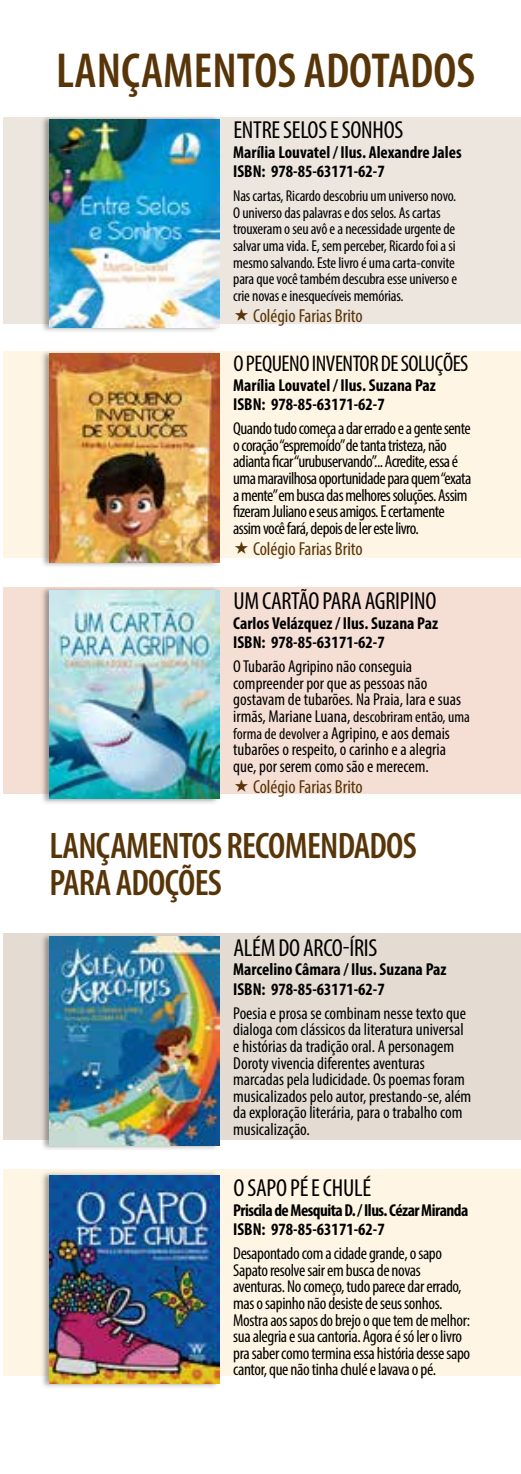
<style>
.page{position:relative;width:521px;height:1474px;background:#fff}
.page>*{position:absolute;margin:0;border:0;box-sizing:border-box;transform-origin:0 0}
.t1{font:600 condensed 49.35px "Myriad Pro";color:#583508}
.t2{font:600 condensed 37.1px/37.1px "Myriad Pro";letter-spacing:-.02em;color:#583508}
.t3{font:condensed 24.68px "Myriad Pro";letter-spacing:-.01em;color:#000}
.t4{font:condensed 22.75px "Myriad Pro";letter-spacing:-.02em;color:#000}
.t5{font:condensed 18.9px "Myriad Pro";color:#583508}
.t6{font:condensed 17.32px/16.6px "Myriad Pro";letter-spacing:-.02em;color:#000}
.t7{font:condensed 17.32px/16.6px "Myriad Pro";color:#000}
.t8{font:700 condensed 17.32px/19.8px "Myriad Pro";color:#000}
.t9{font:700 condensed 17.32px/19.8px "Myriad Pro";letter-spacing:-.03em;color:#000}
.t10{font:condensed 15.75px/16.6px "Myriad Pro";letter-spacing:-.01em;color:#000}
.s1{font-size:17.32px}
.s2{font-size:15.75px}
</style>
<div class="page">
<div style="left:4px;top:933px;width:517px;height:206px;background:#e4dcd3"></div>
<div style="left:4px;top:1169px;width:517px;height:206px;background:#fff5e4"></div>
<div style="left:4px;top:117px;width:517px;height:207px;background:#ece6de"></div>
<div style="left:4px;top:351px;width:517px;height:206px;background:#fff5e4"></div>
<div style="left:4px;top:587px;width:517px;height:206px;background:#f5dfd5"></div>
<div style="left:39px;top:348px;width:181px;height:220px;background:#000;opacity:.35"></div>
<img style="left:50px;top:354px;width:170px;height:208px">
<div style="left:39px;top:114px;width:181px;height:219px;background:#000;opacity:.35"></div>
<img style="left:50px;top:119px;width:170px;height:209px">
<div style="left:39px;top:1169px;width:181px;height:219px;background:#000;opacity:.35"></div>
<img style="left:50px;top:1174px;width:170px;height:209px">
<div style="left:39px;top:585px;width:181px;height:219px;background:#000;opacity:.35"></div>
<img style="left:50px;top:590px;width:170px;height:208px">
<div style="left:39px;top:931px;width:181px;height:219px;background:#000;opacity:.35"></div>
<img style="left:50px;top:937px;width:170px;height:208px">
<h1 class="t1" style="left:56px;top:43px;width:420px">LANÇAMENTOS ADOTADOS</h1>
<h3 class="t3" style="left:233px;top:115px;width:171px">ENTRE SELOS E SONHOS</h3>
<p class="t8" style="left:233px;top:141px;width:230px">Marília Louvatel / Ilus. Alexandre Jales<br>ISBN: 978-85-63171-62-7</p>
<p class="t10" style="left:233px;top:187px;width:225px">Nas cartas, Ricardo descobriu um universo novo.<br>O universo das palavras e dos selos. As cartas trouxeram o seu avô e a necessidade urgente de salvar uma vida. E, sem perceber, Ricardo foi a si mesmo salvando. Este livro é uma carta-convite para que você também descubra esse universo e crie novas e inesquecíveis memórias.</p>
<p class="t5" style="left:253px;top:304px;width:111px">Colégio Farias Brito</p>
<h3 class="t4" style="left:233px;top:350px;width:237px">O PEQUENO INVENTOR DE SOLUÇÕES</h3>
<p class="t8" style="left:233px;top:375px;width:204px">Marília Louvatel / Ilus. Suzana Paz<br>ISBN: 978-85-63171-62-7</p>
<p class="t6" style="left:233px;top:420px;width:240px">Quando tudo começa a dar errado e a gente sente o coração “espremoído” de tanta tristeza, não adianta ficar “urubuservando”... Acredite, essa é uma maravilhosa oportunidade para quem “exata a mente” em busca das melhores soluções. Assim fizeram Juliano e seus amigos. E certamente assim você fará, depois de ler este livro.</p>
<p class="t5" style="left:253px;top:537px;width:111px">Colégio Farias Brito</p>
<h3 class="t3" style="left:233px;top:585px;width:204px">UM CARTÃO PARA AGRIPINO</h3>
<p class="t8" style="left:233px;top:612px;width:207px">Carlos Velázquez / Ilus. Suzana Paz<br>ISBN: 978-85-63171-62-7</p>
<p class="t7" style="left:233px;top:657px;width:229px">O Tubarão Agripino não conseguia compreender por que as pessoas não gostavam de tubarões. Na Praia, Iara e suas</p>
<p class="t10" style="left:233px;top:708px;width:238px"><span class="s1">irmãs, Mariane Luana,</span> descobriram então, uma</p>
<p class="t7" style="left:233px;top:724px;width:218px"><span class="s2">forma de devolver a</span> Agripino, e aos demais tubarões o respeito, o carinho e a alegria que, por serem como são e merecem.</p>
<p class="t5" style="left:253px;top:775px;width:111px">Colégio Farias Brito</p>
<h2 class="t2" style="left:50px;top:827px;width:369px">LANÇAMENTOS RECOMENDADOS<br>PARA ADOÇÕES</h2>
<h3 class="t3" style="left:233px;top:932px;width:146px">ALÉM DO ARCO-ÍRIS</h3>
<p class="t8" style="left:233px;top:959px;width:215px">Marcelino Câmara / Ilus. Suzana Paz<br>ISBN: 978-85-63171-62-7</p>
<p class="t7" style="left:233px;top:1004px;width:240px">Poesia e prosa se combinam nesse texto que dialoga com clássicos da literatura universal e histórias da tradição oral. A personagem Doroty vivencia diferentes aventuras marcadas pela ludicidade. Os poemas foram musicalizados pelo autor, prestando-se, além da exploração literária, para o trabalho com musicalização.</p>
<h3 class="t3" style="left:233px;top:1172px;width:139px">O SAPO PÉ E CHULÉ</h3>
<p class="t9" style="left:233px;top:1199px;width:237px">Priscila de Mesquita D. / Ilus. Cézar Miranda<br>ISBN: 978-85-63171-62-7</p>
<p class="t6" style="left:233px;top:1244px;width:239px">Desapontado com a cidade grande, o sapo Sapato resolve sair em busca de novas aventuras. No começo, tudo parece dar errado, mas o sapinho não desiste de seus sonhos.<br>Mostra aos sapos do brejo o que tem de melhor: sua alegria e sua cantoria. Agora é só ler o livro pra saber como termina essa história desse sapo cantor, que não tinha chulé e lavava o pé.</p>
</div>
